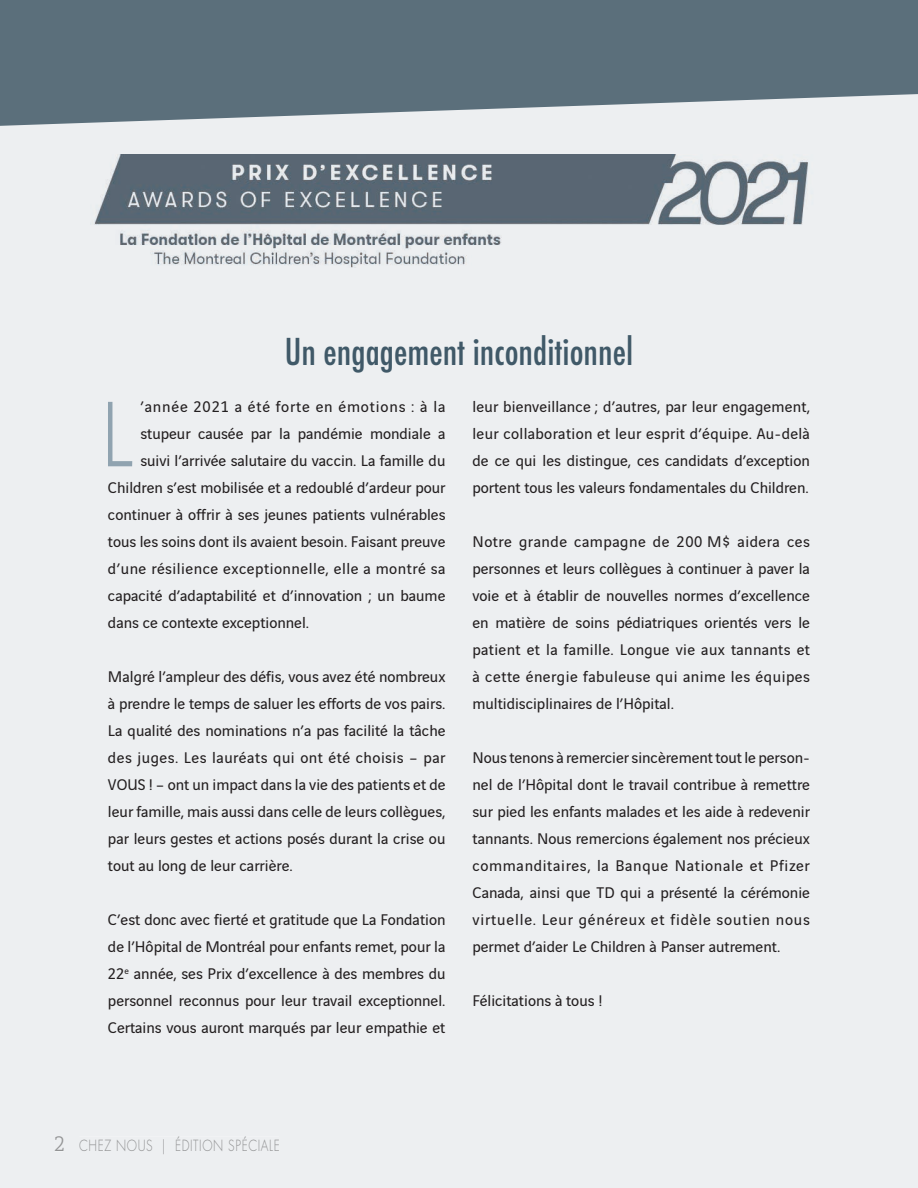
<style>
.page{position:relative;width:918px;height:1188px;background:#fff}
.page>*{position:absolute;margin:0;border:0;box-sizing:border-box;transform-origin:0 0}
.t1{font:300 99.3px "Vinci Sans";color:#90a3b0;scale:.75 1}
.t2{font:500 condensed 36px "Futura";color:#405968}
.t3{font:16.5px/27px "Vinci Sans";color:#231f20;text-align:justify}
.t4{font:16.5px "Vinci Sans";letter-spacing:.03em;color:#231f20}
.t5{font:16.5px "Vinci Sans";letter-spacing:.05em;color:#231f20}
.t6{font:300 15px "Futura Std";letter-spacing:.05em;color:#939598;scale:.8 1}
.s1{font-family:"Vinci Serif";font-size:22.5px}
</style>
<div class="page">
<div style="left:0;top:126px;width:918px;height:1062px;background:#edeff1"></div>
<div style="left:55px;top:1137px;width:9px;height:14px;background:#edeff1"></div>
<div style="left:79px;top:1137px;width:200px;height:18px;background:#edeff1"></div>
<svg style="left:0;top:0;width:918px;height:126px;background:#6d7f89"></svg>
<img style="left:91px;top:155px;width:743px;height:113px">
<h2 class="t2" style="left:285px;top:328px;width:350px">Un engagement inconditionnel</h2>
<h1 class="t1" style="left:101px;top:362px;width:44px">L</h1>
<p class="t5" style="left:140px;top:395px;width:307px">’année 2021 a été forte en émotions : à la</p>
<p class="t3" style="left:140px;top:419px;width:307px">stupeur causée par la pandémie mondiale a</p>
<p class="t3" style="left:140px;top:446px;width:307px">suivi l’arrivée salutaire du vaccin. La famille du</p>
<p class="t3" style="left:108px;top:473px;width:339px">Children s’est mobilisée et a redoublé d’ardeur pour</p>
<p class="t3" style="left:108px;top:500px;width:339px">continuer à offrir à ses jeunes patients vulnérables</p>
<p class="t3" style="left:108px;top:527px;width:339px">tous les soins dont ils avaient besoin. Faisant preuve</p>
<p class="t4" style="left:108px;top:557px;width:339px">d’une résilience exceptionnelle, elle a montré sa</p>
<p class="t3" style="left:108px;top:581px;width:339px">capacité d’adaptabilité et d’innovation ; un baume</p>
<p class="t3" style="left:108px;top:608px;width:203px">dans ce contexte exceptionnel.</p>
<p class="t3" style="left:108px;top:662px;width:339px">Malgré l’ampleur des défis, vous avez été nombreux à prendre le temps de saluer les efforts de vos pairs.<br>La qualité des nominations n’a pas facilité la tâche des juges. Les lauréats qui ont été choisis – par VOUS ! – ont un impact dans la vie des patients et de leur famille, mais aussi dans celle de leurs collègues, par leurs gestes et actions posés durant la crise ou tout au long de leur carrière.</p>
<p class="t3" style="left:108px;top:905px;width:339px">C’est donc avec fierté et gratitude que La Fondation de l’Hôpital de Montréal pour enfants remet, pour la 22<sup>e</sup> année, ses Prix d’excellence à des membres du personnel reconnus pour leur travail exceptionnel.<br>Certains vous auront marqués par leur empathie et</p>
<p class="t3" style="left:472px;top:392px;width:339px">leur bienveillance ; d’autres, par leur engagement, leur collaboration et leur esprit d’équipe. Au-delà de ce qui les distingue, ces candidats d’exception portent tous les valeurs fondamentales du Children.</p>
<p class="t3" style="left:472px;top:527px;width:339px">Notre grande campagne de 200 M$ aidera ces personnes et leurs collègues à continuer à paver la voie et à établir de nouvelles normes d’excellence en matière de soins pédiatriques orientés vers le patient et la famille. Longue vie aux tannants et à cette énergie fabuleuse qui anime les équipes multidisciplinaires de l’Hôpital.</p>
<p class="t3" style="left:472px;top:743px;width:339px">Nous tenons à remercier sincèrement tout le person&shy;nel de l’Hôpital dont le travail contribue à remettre sur pied les enfants malades et les aide à redevenir tannants. Nous remercions également nos précieux commanditaires, la Banque Nationale et Pfizer Canada, ainsi que TD qui a présenté la cérémonie virtuelle. Leur généreux et fidèle soutien nous permet d’aider Le Children à Panser autrement.</p>
<p class="t3" style="left:472px;top:986px;width:132px">Félicitations à tous !</p>
<p class="t6" style="left:54px;top:1137px;width:284px"><span class="s1">2</span> CHEZ NOUS | ÉDITION SPÉCIALE</p>
</div>
